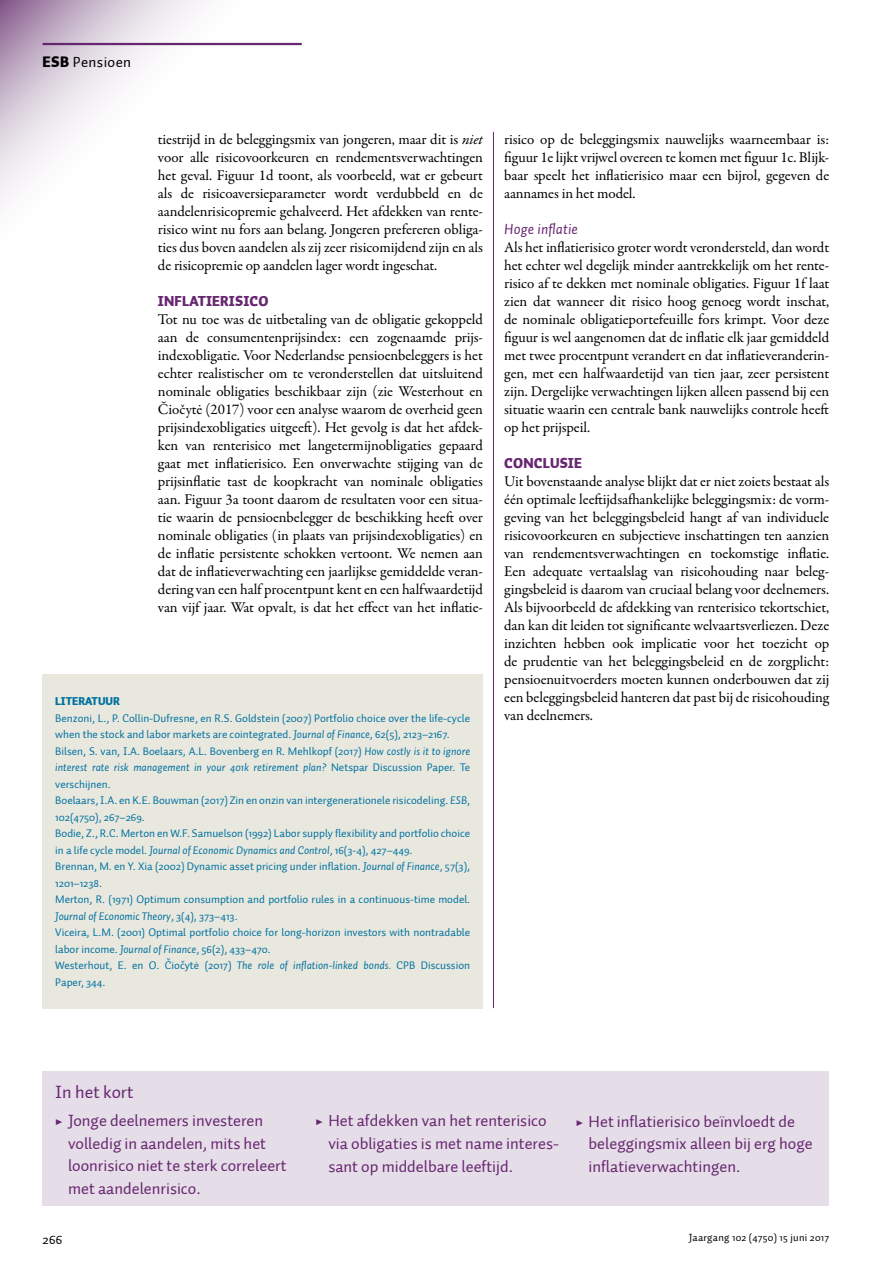
<style>
.page{position:relative;width:893px;height:1263px;background:#fff}
.page>*{position:absolute;margin:0;border:0;box-sizing:border-box;transform-origin:0 0}
.t1{font:18px "Auto 1";color:#672670}
.t2{font:16.5px/22.5px "Auto 1";color:#672670}
.t3{font:15px/18px "Garamond Premr Pro";letter-spacing:-.005em;color:#000;text-align:justify}
.t4{font:15px "Auto 1";letter-spacing:.025em;color:#000}
.t5{font:900 14.25px "Auto 1";letter-spacing:.01em;color:#672670}
.t6{font:13.5px "Auto 1";color:#000}
.t7{font:11.25px/16.5px "Auto 1";color:#00719f}
.t8{font:10.5px "Auto 1";letter-spacing:.025em;color:#000}
.s1{font-weight:900}
.s2{font-style:italic}
.s3{font-family:"Auto 1";font-style:italic;color:#672670}
.s4{font-family:"Garamond Premr Pro";font-weight:700}
</style>
<div class="page">
<svg style="left:0;top:0;width:251px;height:204px"></svg>
<hr style="left:43px;top:43px;width:259px;height:2px;background:#672670">
<div style="left:43px;top:1071px;width:786px;height:135px;background:#e5dde7"></div>
<div style="left:43px;top:674px;width:440px;height:334px;background:#e9e8df"></div>
<hr style="left:493px;top:132px;width:1px;height:876px;background:#672670">
<p class="t4" style="left:43px;top:53px;width:90px"><span class="s1">ESB</span> Pensioen</p>
<p class="t3" style="left:158px;top:131px;width:327px">tiestrijd in de beleggingsmix van jongeren, maar dit is <span class="s2">niet </span>voor alle risicovoorkeuren en rendementsverwachtingen het geval. Figuur 1d toont, als voorbeeld, wat er gebeurt als de risicoaversieparameter wordt verdubbeld en de aandelenrisicopremie gehalveerd. Het afdekken van rente&shy;risico wint nu fors aan belang. Jongeren prefereren obliga&shy;ties dus boven aandelen als zij zeer risicomijdend zijn en als de risicopremie op aandelen lager wordt ingeschat.</p>
<p class="t5" style="left:158px;top:292px;width:112px">INFLATIERISICO</p>
<p class="t3" style="left:158px;top:311px;width:327px">Tot nu toe was de uitbetaling van de obligatie gekoppeld aan de consumentenprijsindex: een zogenaamde prijs&shy;indexobligatie. Voor Nederlandse pensioenbeleggers is het echter realistischer om te veronderstellen dat uitsluitend nominale obligaties beschikbaar zijn (zie Westerhout en Čiočytė (2017) voor een analyse waarom de overheid geen prijsindexobligaties uitgeeft). Het gevolg is dat het afdek&shy;ken van renterisico met langetermijnobligaties gepaard gaat met inflatierisico. Een onverwachte stijging van de prijsinflatie tast de koopkracht van nominale obligaties aan. Figuur 3a toont daarom de resultaten voor een situa&shy;tie waarin de pensioenbelegger de beschikking heeft over nominale obligaties (in plaats van prijsindexobligaties) en de inflatie persistente schokken vertoont. We nemen aan dat de inflatieverwachting een jaarlijkse gemiddelde veran&shy;dering van een half procentpunt kent en een halfwaardetijd van vijf jaar. Wat opvalt, is dat het effect van het inflatie-</p>
<p class="t7" style="left:55px;top:693px;width:416px"><span class="s1">LITERATUUR<br></span>Benzoni, L., P. Collin-Dufresne, en R.S. Goldstein (2007) Portfolio choice over the life-cycle when the stock and labor markets are cointegrated. <span class="s2">Journal of Finance</span>, 62(5), 2123–2167.<br>Bilsen, S. van, I.A. Boelaars, A.L. Bovenberg en R. Mehlkopf (2017) <span class="s2">How costly is it to ignore interest rate risk management in your 401k retirement plan?</span> Netspar Discussion Paper. Te verschijnen.<br>Boelaars, I.A. en K.E. Bouwman (2017) Zin en onzin van intergenerationele risicodeling. <span class="s2">ESB</span>, 102(4750), 267–269.<br>Bodie, Z., R.C. Merton en W.F. Samuelson (1992) Labor supply flexibility and portfolio choice in a life cycle model. <span class="s2">Journal of Economic Dynamics and Control</span>, 16(3-4), 427–449.<br>Brennan, M. en Y. Xia (2002) Dynamic asset pricing under inflation. <span class="s2">Journal of Finance</span>, 57(3), 1201–1238.<br>Merton, R. (1971) Optimum consumption and portfolio rules in a continuous-time model.<br><span class="s2">Journal of Economic Theory</span>, 3(4), 373–413.<br>Viceira, L.M. (2001) Optimal portfolio choice for long-horizon investors with nontradable labor income. <span class="s2">Journal of Finance</span>, 56(2), 433–470.<br>Westerhout, E. en O. Čiočytė (2017) <span class="s2">The role of inflation-linked bonds.</span> CPB Discussion Paper, 344.</p>
<p class="t3" style="left:504px;top:131px;width:327px">risico op de beleggingsmix nauwelijks waarneembaar is: figuur 1e lijkt vrijwel overeen te komen met figuur 1c. Blijk&shy;baar speelt het inflatierisico maar een bijrol, gegeven de aannames in het model.</p>
<p class="t3" style="left:504px;top:221px;width:327px;text-align:left"><span class="s3">Hoge inflatie<br></span>Als het inflatierisico groter wordt verondersteld, dan wordt het echter wel degelijk minder aantrekkelijk om het rente&shy;risico af te dekken met nominale obligaties. Figuur 1f laat zien dat wanneer dit risico hoog genoeg wordt inschat, de nominale obligatieportefeuille fors krimpt. Voor deze figuur is wel aangenomen dat de inflatie elk jaar gemiddeld met twee procentpunt verandert en dat inflatieveranderin&shy;gen, met een halfwaardetijd van tien jaar, zeer persistent zijn. Dergelijke verwachtingen lijken alleen passend bij een situatie waarin een centrale bank nauwelijks controle heeft op het prijspeil.</p>
<p class="t5" style="left:504px;top:454px;width:79px">CONCLUSIE</p>
<p class="t3" style="left:504px;top:473px;width:326px">Uit bovenstaande analyse blijkt dat er niet zoiets bestaat als één optimale leeftijdsafhankelijke beleggingsmix: de vorm&shy;geving van het beleggingsbeleid hangt af van individuele risicovoorkeuren en subjectieve inschattingen ten aanzien van rendementsverwachtingen en toekomstige inflatie.<br>Een adequate vertaalslag van risicohouding naar beleg&shy;gingsbeleid is daarom van cruciaal belang voor deelnemers.<br>Als bijvoorbeeld de afdekking van renterisico tekortschiet, dan kan dit leiden tot significante welvaartsverliezen. Deze inzichten hebben ook implicatie voor het toezicht op de prudentie van het beleggingsbeleid en de zorgplicht: pensioenuitvoerders moeten kunnen onderbouwen dat zij een beleggingsbeleid hanteren dat past bij de risicohouding van deelnemers.</p>
<p class="t1" style="left:55px;top:1081px;width:80px">In het kort</p>
<p class="t2" style="left:68px;top:1110px;width:220px;text-indent:-13px"><span class="s4">▶</span> Jonge deelnemers investeren volledig in aandelen, mits het loonrisico niet te sterk correleert met aandelenrisico.</p>
<p class="t2" style="left:328px;top:1110px;width:232px;text-indent:-13px"><span class="s4">▶</span> Het afdekken van het renterisico via obligaties is met name interes&shy;sant op middelbare leeftijd.</p>
<p class="t2" style="left:589px;top:1110px;width:226px;text-indent:-13px"><span class="s4">▶</span> Het inflatierisico beïnvloedt de beleggingsmix alleen bij erg hoge inflatieverwachtingen.</p>
<p class="t6" style="left:43px;top:1231px;width:22px">266</p>
<p class="t8" style="left:689px;top:1231px;width:142px">Jaargang 102 (4750) 15 juni 2017</p>
</div>
